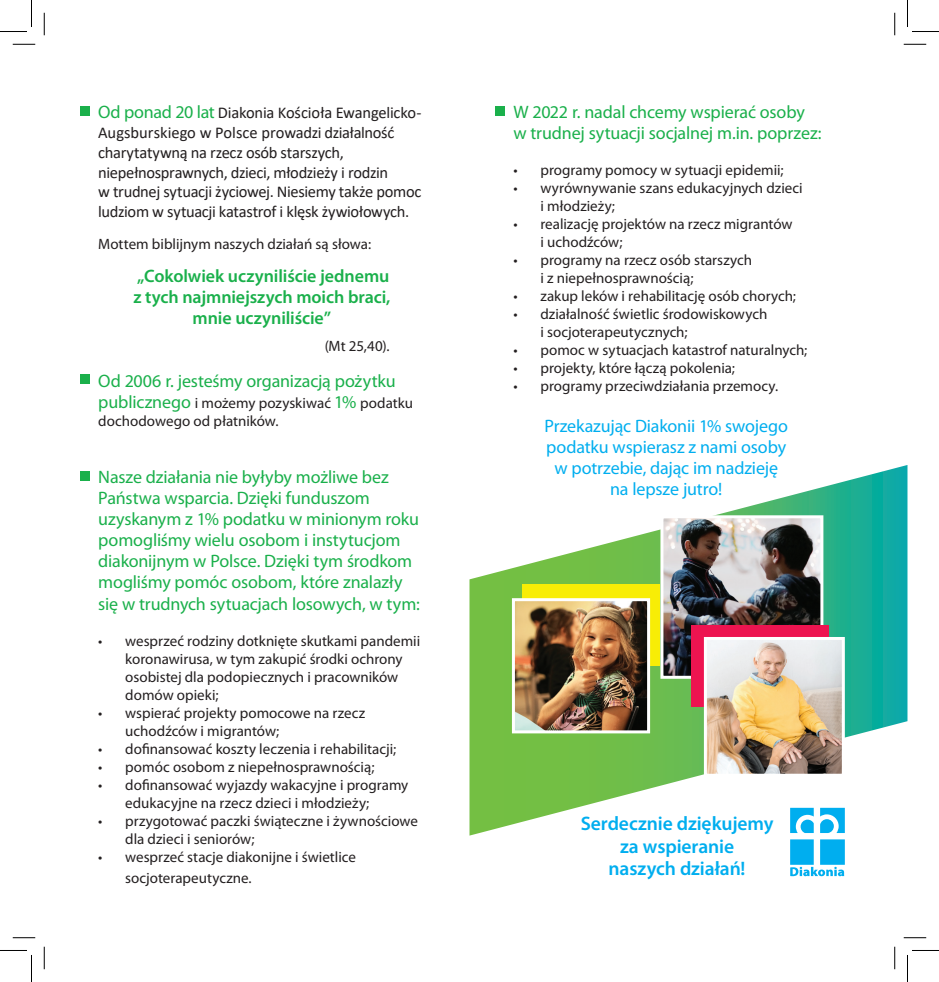
<style>
.page{position:relative;width:939px;height:982px;background:#fff}
.page>*{position:absolute;margin:0;border:0;box-sizing:border-box;transform-origin:0 0}
.t1{font:600 19.5px/22.5px "Myriad Pro";letter-spacing:-.005em;color:#00aeef;text-align:center}
.t2{font:18px/21.1px "Myriad Pro";letter-spacing:-.01em;color:#1ab04b}
.t3{font:18px/21px "Myriad Pro";letter-spacing:-.01em;color:#00aeef;text-align:center}
.t4{font:600 18px/21px "Myriad Pro";letter-spacing:-.005em;color:#1ab04b;text-align:center}
.t5{font:16.5px/19.8px "Calibri";letter-spacing:-.02em;color:#231f20}
.t6{font:15px/18px "Myriad Pro";color:#231f20}
.s1{font-family:"Myriad Pro";font-size:18px;color:#1ab04b}
.s2{font-size:18px;color:#1ab04b}
</style>
<div class="page">
<svg style="left:469px;top:465px;width:438px;height:370px"></svg>
<div style="left:80px;top:106px;width:10px;height:10px;background:#1ab04b"></div>
<div style="left:80px;top:374px;width:10px;height:10px;background:#1ab04b"></div>
<div style="left:80px;top:471px;width:10px;height:9px;background:#1ab04b"></div>
<div style="left:495px;top:106px;width:10px;height:10px;background:#1ab04b"></div>
<svg style="left:790px;top:807px;width:55px;height:69px"></svg>
<div style="left:522px;top:584px;width:138px;height:81px;background:#f8ed06"></div>
<img style="left:516px;top:602px;width:130px;height:127px">
<div style="left:512px;top:598px;width:138px;height:135px;border:3px solid #fff"></div>
<img style="left:664px;top:519px;width:155px;height:155px">
<div style="left:660px;top:515px;width:163px;height:163px;border:3px solid #fff"></div>
<div style="left:691px;top:625px;width:138px;height:81px;background:#ed1450"></div>
<img style="left:708px;top:641px;width:133px;height:131px">
<div style="left:704px;top:637px;width:141px;height:139px;border:3px solid #fff"></div>
<svg style="left:13px;top:44px;width:22px;height:1px"></svg>
<svg style="left:904px;top:44px;width:22px;height:1px"></svg>
<svg style="left:13px;top:937px;width:22px;height:1px"></svg>
<svg style="left:904px;top:937px;width:22px;height:1px"></svg>
<svg style="left:44px;top:13px;width:1px;height:22px"></svg>
<svg style="left:44px;top:946px;width:1px;height:23px"></svg>
<svg style="left:894px;top:13px;width:1px;height:22px"></svg>
<svg style="left:894px;top:946px;width:1px;height:23px"></svg>
<svg style="left:0;top:0;width:32px;height:32px"></svg>
<svg style="left:0;top:950px;width:32px;height:31px"></svg>
<svg style="left:907px;top:0;width:32px;height:32px"></svg>
<svg style="left:907px;top:950px;width:32px;height:31px"></svg>
<p class="t5" style="left:98px;top:102px;width:325px"><span class="s1">Od ponad 20 lat</span> Diakonia Kościoła Ewangelicko-Augsburskiego w Polsce prowadzi działalność charytatywną na rzecz osób starszych, niepełnosprawnych, dzieci, młodzieży i rodzin<br>w trudnej sytuacji życiowej. Niesiemy także pomoc ludziom w sytuacji katastrof i klęsk żywiołowych.</p>
<p class="t6" style="left:98px;top:234px;width:274px">Mottem biblijnym naszych działań są słowa:</p>
<p class="t4" style="left:133px;top:265px;width:259px">„Cokolwiek uczyniliście jednemu z tych najmniejszych moich braci, mnie uczyniliście”</p>
<p class="t6" style="left:325px;top:336px;width:66px">(Mt 25,40).</p>
<p class="t2" style="left:98px;top:370px;width:299px">Od 2006 r. jesteśmy organizacją pożytku</p>
<p class="t6" style="left:98px;top:393px;width:316px"><span class="s2">publicznego</span> i możemy pozyskiwać <span class="s2">1%</span> podatku dochodowego od płatników.</p>
<p class="t2" style="left:98px;top:466px;width:323px">Nasze działania nie byłyby możliwe bez Państwa wsparcia. Dzięki funduszom uzyskanym z 1% podatku w minionym roku pomogliśmy wielu osobom i instytucjom diakonijnym w Polsce. Dzięki tym środkom mogliśmy pomóc osobom, które znalazły się w trudnych sytuacjach losowych, w tym:</p>
<p class="t6" style="left:125px;top:631px;width:296px;text-indent:-27px">• wesprzeć rodziny dotknięte skutkami pandemii koronawirusa, w tym zakupić środki ochrony osobistej dla podopiecznych i pracowników domów opieki;</p>
<p class="t6" style="left:125px;top:703px;width:242px;text-indent:-27px">• wspierać projekty pomocowe na rzecz uchodźców i migrantów;</p>
<p class="t6" style="left:98px;top:739px;width:299px">• dofinansować koszty leczenia i rehabilitacji;</p>
<p class="t6" style="left:98px;top:757px;width:278px">• pomóc osobom z niepełnosprawnością;</p>
<p class="t6" style="left:125px;top:775px;width:285px;text-indent:-27px">• dofinansować wyjazdy wakacyjne i programy edukacyjne na rzecz dzieci i młodzieży;</p>
<p class="t6" style="left:125px;top:811px;width:294px;text-indent:-27px">• przygotować paczki świąteczne i żywnościowe dla dzieci i seniorów;</p>
<p class="t6" style="left:125px;top:845px;width:232px;line-height:21.6px;text-indent:-27px">• wesprzeć stacje diakonijne i świetlice socjoterapeutyczne.</p>
<p class="t2" style="left:513px;top:101px;width:309px">W 2022 r. nadal chcemy wspierać osoby w trudnej sytuacji socjalnej m.in. poprzez:</p>
<p class="t6" style="left:513px;top:161px;width:272px">• programy pomocy w sytuacji epidemii;</p>
<p class="t6" style="left:540px;top:179px;width:264px;text-indent:-27px">• wyrównywanie szans edukacyjnych dzieci i młodzieży;</p>
<p class="t6" style="left:540px;top:215px;width:254px;text-indent:-27px">• realizację projektów na rzecz migrantów i uchodźców;</p>
<p class="t6" style="left:540px;top:251px;width:213px;text-indent:-27px">• programy na rzecz osób starszych i z niepełnosprawnością;</p>
<p class="t6" style="left:513px;top:287px;width:284px">• zakup leków i rehabilitację osób chorych;</p>
<p class="t6" style="left:540px;top:305px;width:228px;text-indent:-27px">• działalność świetlic środowiskowych i socjoterapeutycznych;</p>
<p class="t6" style="left:513px;top:341px;width:295px">• pomoc w sytuacjach katastrof naturalnych;</p>
<p class="t6" style="left:513px;top:359px;width:223px">• projekty, które łączą pokolenia;</p>
<p class="t6" style="left:513px;top:377px;width:266px">• programy przeciwdziałania przemocy.</p>
<p class="t3" style="left:544px;top:415px;width:245px">Przekazując Diakonii 1% swojego podatku wspierasz z nami osoby w potrzebie, dając im nadzieję na lepsze jutro!</p>
<h1 class="t1" style="left:581px;top:811px;width:194px">Serdecznie dziękujemy za wspieranie<br>naszych działań!</h1>
</div>
